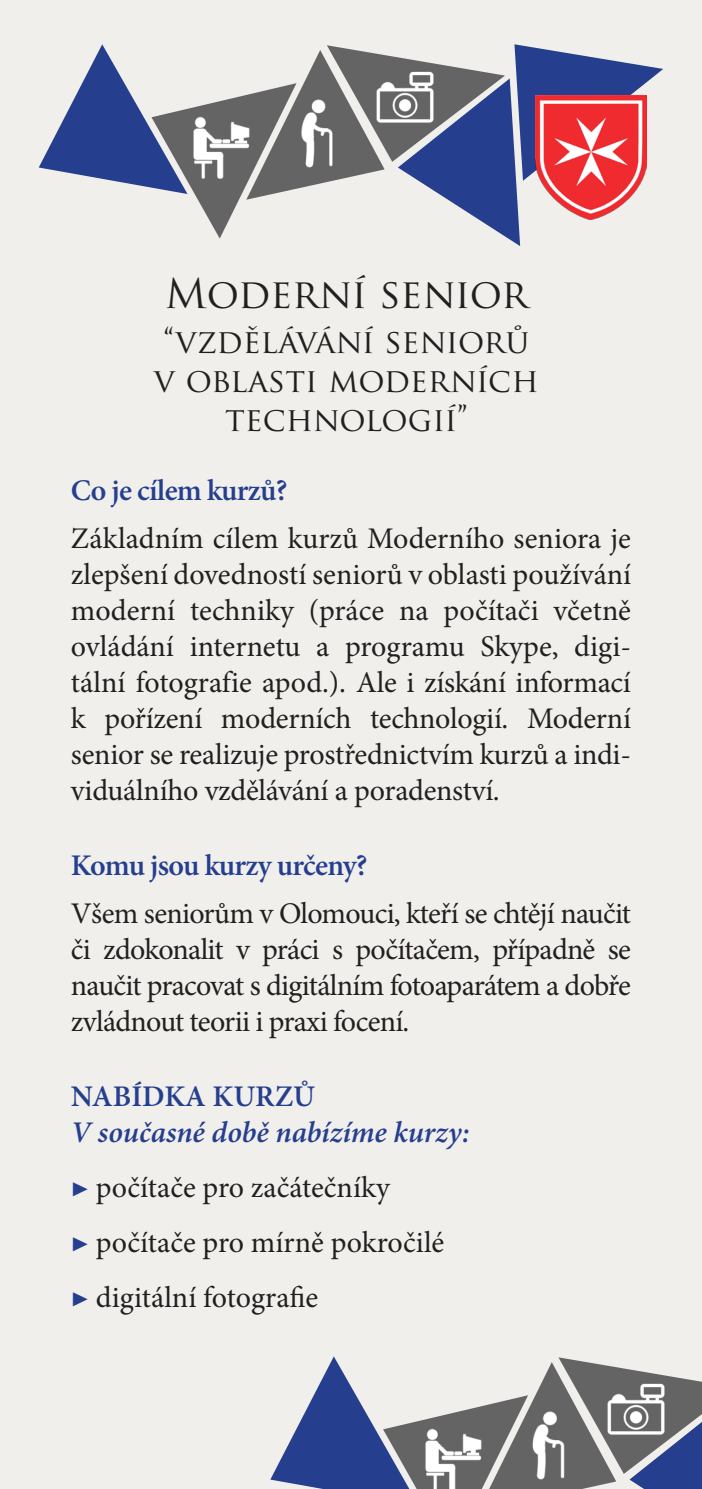
<style>
.page{position:relative;width:702px;height:1489px;background:#fff}
.page>*{position:absolute;margin:0;border:0;box-sizing:border-box;transform-origin:0 0}
.t1{font:40px "Trajan Pro";letter-spacing:-.015em;color:#231f20}
.t2{font:32.5px "Trajan Pro";color:#231f20}
.t3{font:30px/36px "Minion Pro";letter-spacing:-.01em;color:#231f20;text-align:justify}
.t4{font:600 30px "Minion Pro";letter-spacing:-.025em;color:#253f8e}
.t5{font:italic 600 30px "Minion Pro";letter-spacing:-.005em;color:#253f8e}
.t6{font:600 30px "Minion Pro";color:#253f8e}
.s1{color:#253f8e}
</style>
<div class="page">
<div style="left:0;top:0;width:702px;height:1488px;background:#f1efec"></div>
<svg style="left:39px;top:44px;width:624px;height:202px"></svg>
<img style="left:183px;top:112px;width:75px;height:70px">
<img style="left:374px;top:69px;width:61px;height:55px">
<img style="left:286px;top:99px;width:68px;height:68px">
<img style="left:535px;top:95px;width:111px;height:124px">
<svg style="left:270px;top:1356px;width:432px;height:132px"></svg>
<img style="left:414px;top:1424px;width:75px;height:64px">
<img style="left:605px;top:1380px;width:61px;height:56px">
<img style="left:518px;top:1411px;width:68px;height:68px">
<p class="t1" style="left:165px;top:268px;width:365px">Moderní senior</p>
<p class="t2" style="left:164px;top:321px;width:367px">“vzdělávání seniorů</p>
<p class="t2" style="left:154px;top:360px;width:386px">v oblasti moderních</p>
<p class="t2" style="left:225px;top:399px;width:244px">technologií”</p>
<p class="t4" style="left:71px;top:470px;width:218px">Co je cílem kurzů?</p>
<p class="t3" style="left:71px;top:520px;width:561px">Základním cílem kurzů Moderního seniora je zlepšení dovedností seniorů v oblasti používání moderní techniky (práce na počítači včetně ovládání internetu a programu Skype, digi&shy;tální fotografie apod.). Ale i získání informací k pořízení moderních technologií. Moderní senior se realizuje prostřednictvím kurzů a indi&shy;viduálního vzdělávání a poradenství.</p>
<p class="t4" style="left:71px;top:844px;width:298px">Komu jsou kurzy určeny?</p>
<p class="t3" style="left:71px;top:895px;width:561px">Všem seniorům v Olomouci, kteří se chtějí naučit či zdokonalit v práci s počítačem, případně se naučit pracovat s digitálním fotoaparátem a dobře zvládnout teorii i praxi focení.</p>
<p class="t6" style="left:71px;top:1075px;width:245px">NABÍDKA KURZŮ</p>
<p class="t5" style="left:71px;top:1111px;width:400px">V současné době nabízíme kurzy:</p>
<p class="t3" style="left:71px;top:1169px;width:320px"><span class="s1">▶</span> počítače pro začátečníky</p>
<p class="t3" style="left:71px;top:1224px;width:375px"><span class="s1">▶</span> počítače pro mírně pokročilé</p>
<p class="t3" style="left:71px;top:1279px;width:249px"><span class="s1">▶</span> digitální fotografie</p>
</div>
